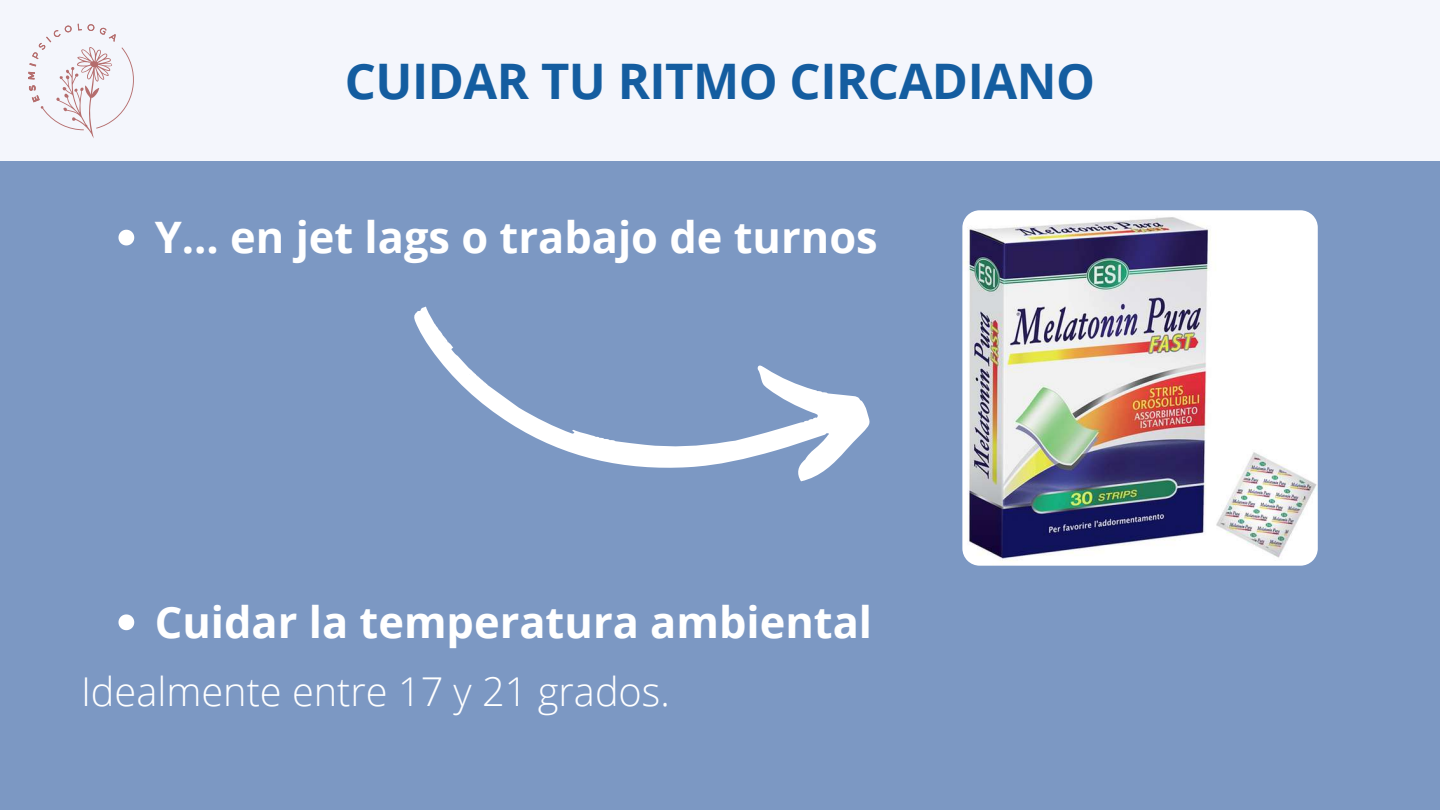
<style>
.page{position:relative;width:1440px;height:810px;background:#7c98c3}
.page>*{position:absolute;margin:0;border:0;box-sizing:border-box;transform-origin:0 0}
.t1{font:700 49px "Open Sans";letter-spacing:-.01em;color:#145da0}
.t2{font:700 43.4px "Open Sans";color:#fff}
.t3{font:300 39.8px "Open Sans";color:#fff}
</style>
<div class="page">
<div style="left:0;top:0;width:1440px;height:161px;background:#f4f6fc"></div>
<svg style="left:28px;top:24px;width:106px;height:114px"></svg>
<img style="left:962px;top:210px;width:356px;height:356px">
<svg style="left:118px;top:230px;width:16px;height:15px"></svg>
<svg style="left:414px;top:306px;width:456px;height:176px"></svg>
<svg style="left:118px;top:614px;width:16px;height:16px"></svg>
<p class="t1" style="left:345px;top:47px;width:752px">CUIDAR TU RITMO CIRCADIANO</p>
<p class="t2" style="left:155px;top:207px;width:725px">Y... en jet lags o trabajo de turnos</p>
<p class="t2" style="left:155px;top:591px;width:719px">Cuidar la temperatura ambiental</p>
<p class="t3" style="left:81px;top:664px;width:590px">Idealmente entre 17 y 21 grados.</p>
</div>
